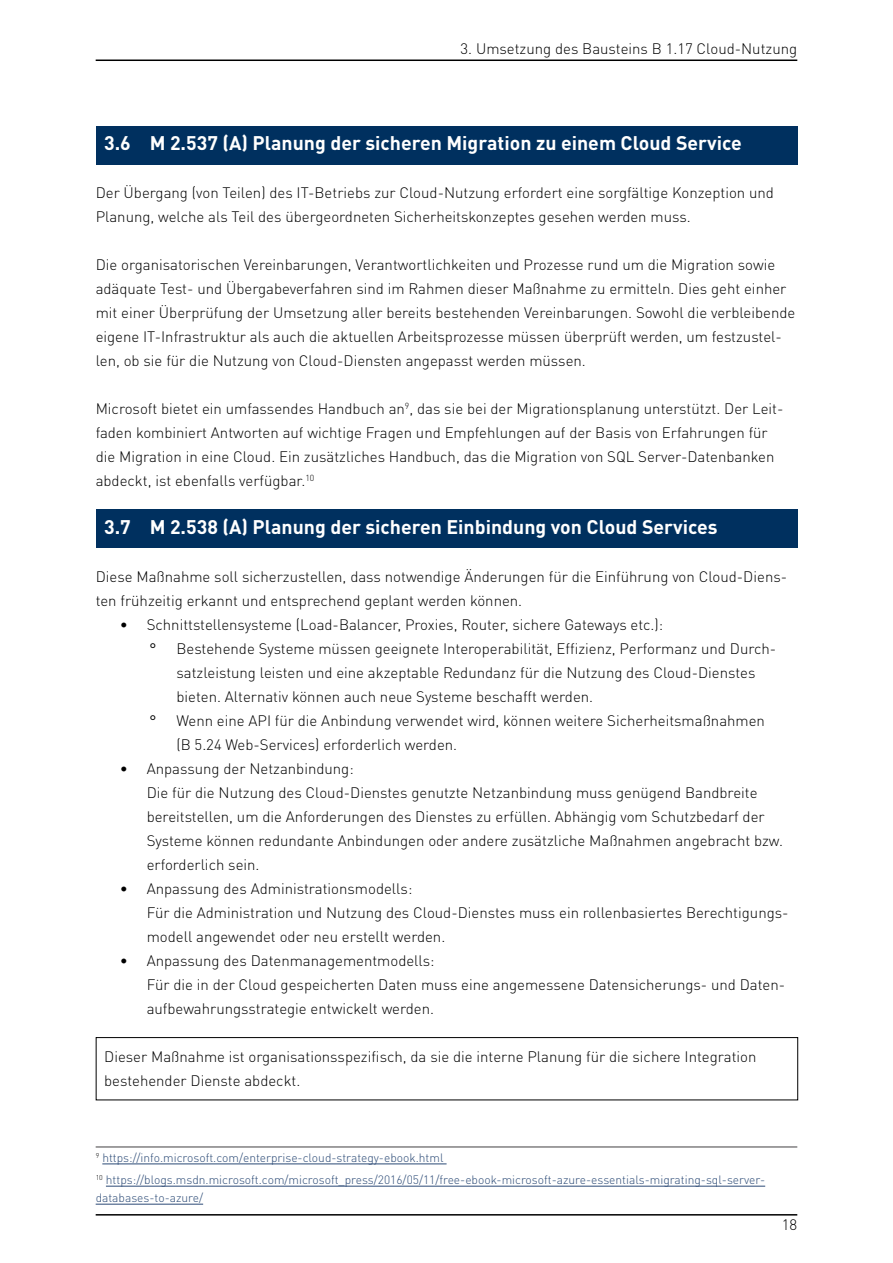
<style>
.page{position:relative;width:893px;height:1263px;background:#fff}
.page>*{position:absolute;margin:0;border:0;box-sizing:border-box;transform-origin:0 0}
.t1{font:700 19.5px "DINOT";color:#fff}
.t2{font:300 15px/24px "DINOT";color:#000}
.t3{font:15px "DINOT";color:#000}
.t4{font:300 12px/22.2px "DINOT";color:#2a4975}
</style>
<div class="page">
<div style="left:96px;top:510px;width:702px;height:38px;background:#00305f"></div>
<div style="left:96px;top:126px;width:702px;height:38px;background:#00305f"></div>
<div style="left:96px;top:1037px;width:702px;height:63px;border:1px solid #000"></div>
<hr style="left:102px;top:1164px;width:345px;height:1px;background:#2a4975">
<hr style="left:106px;top:1186px;width:659px;height:1px;background:#2a4975">
<hr style="left:96px;top:1204px;width:107px;height:1px;background:#2a4975">
<hr style="left:96px;top:1147px;width:701px;height:1px;background:#414042">
<hr style="left:96px;top:1214px;width:701px;height:1px;background:#000">
<hr style="left:96px;top:60px;width:701px;height:1px;background:#000">
<p class="t2" style="left:460px;top:36px;width:338px">3. Umsetzung des Bausteins B 1.17 Cloud-Nutzung</p>
<h1 class="t1" style="left:104px;top:130px;width:639px">3.6 M 2.537 (A) Planung der sicheren Migration zu einem Cloud Service</h1>
<p class="t2" style="left:96px;top:180px;width:680px">Der Übergang (von Teilen) des IT-Betriebs zur Cloud-Nutzung erfordert eine sorgfältige Konzeption und<br>Planung, welche als Teil des übergeordneten Sicherheitskonzeptes gesehen werden muss.</p>
<p class="t2" style="left:96px;top:252px;width:701px">Die organisatorischen Vereinbarungen, Verantwortlichkeiten und Prozesse rund um die Migration sowie adäquate Test- und Übergabeverfahren sind im Rahmen dieser Maßnahme zu ermitteln. Dies geht einher mit einer Überprüfung der Umsetzung aller bereits bestehenden Vereinbarungen. Sowohl die verbleibende eigene IT-Infrastruktur als auch die aktuellen Arbeitsprozesse müssen überprüft werden, um festzustel&shy;len, ob sie für die Nutzung von Cloud-Diensten angepasst werden müssen.</p>
<p class="t2" style="left:96px;top:396px;width:689px">Microsoft bietet ein umfassendes Handbuch an<sup>9</sup>, das sie bei der Migrationsplanung unterstützt. Der Leit&shy;faden kombiniert Antworten auf wichtige Fragen und Empfehlungen auf der Basis von Erfahrungen für die Migration in eine Cloud. Ein zusätzliches Handbuch, das die Migration von SQL Server-Datenbanken abdeckt, ist ebenfalls verfügbar.<sup>10</sup></p>
<h1 class="t1" style="left:104px;top:514px;width:615px">3.7 M 2.538 (A) Planung der sicheren Einbindung von Cloud Services</h1>
<p class="t2" style="left:96px;top:564px;width:693px">Diese Maßnahme soll sicherzustellen, dass notwendige Änderungen für die Einführung von Cloud-Diens&shy;ten frühzeitig erkannt und entsprechend geplant werden können.</p>
<p class="t2" style="left:120px;top:612px;width:545px">• Schnittstellensysteme (Load-Balancer, Proxies, Router, sichere Gateways etc.):</p>
<p class="t3" style="left:149px;top:639px;width:8px">°</p>
<p class="t2" style="left:176px;top:636px;width:601px">Bestehende Systeme müssen geeignete Interoperabilität, Effizienz, Performanz und Durch&shy;satzleistung leisten und eine akzeptable Redundanz für die Nutzung des Cloud-Dienstes bieten. Alternativ können auch neue Systeme beschafft werden.</p>
<p class="t3" style="left:149px;top:711px;width:8px">°</p>
<p class="t2" style="left:176px;top:708px;width:590px">Wenn eine API für die Anbindung verwendet wird, können weitere Sicherheitsmaßnahmen (B 5.24 Web-Services) erforderlich werden.</p>
<p class="t2" style="left:147px;top:756px;width:638px;text-indent:-27px">• Anpassung der Netzanbindung:<br>Die für die Nutzung des Cloud-Dienstes genutzte Netzanbindung muss genügend Bandbreite bereitstellen, um die Anforderungen des Dienstes zu erfüllen. Abhängig vom Schutzbedarf der Systeme können redundante Anbindungen oder andere zusätzliche Maßnahmen angebracht bzw. erforderlich sein.</p>
<p class="t2" style="left:147px;top:876px;width:643px;text-indent:-27px">• Anpassung des Administrationsmodells:<br>Für die Administration und Nutzung des Cloud-Dienstes muss ein rollenbasiertes Berechtigungs&shy;modell angewendet oder neu erstellt werden.</p>
<p class="t2" style="left:147px;top:948px;width:640px;text-indent:-27px">• Anpassung des Datenmanagementmodells:<br>Für die in der Cloud gespeicherten Daten muss eine angemessene Datensicherungs- und Daten&shy;aufbewahrungsstrategie entwickelt werden.</p>
<p class="t2" style="left:104px;top:1044px;width:654px">Dieser Maßnahme ist organisationsspezifisch, da sie die interne Planung für die sichere Integration bestehender Dienste abdeckt.</p>
<p class="t4" style="left:96px;top:1147px;width:671px"><sup>9</sup> https://info.microsoft.com/enterprise-cloud-strategy-ebook.html<br><sup>10</sup> https://blogs.msdn.microsoft.com/microsoft_press/2016/05/11/free-ebook-microsoft-azure-essentials-migrating-sql-server-</p>
<p class="t4" style="left:96px;top:1187px;width:109px">databases-to-azure/</p>
<p class="t2" style="left:782px;top:1212px;width:17px">18</p>
</div>
